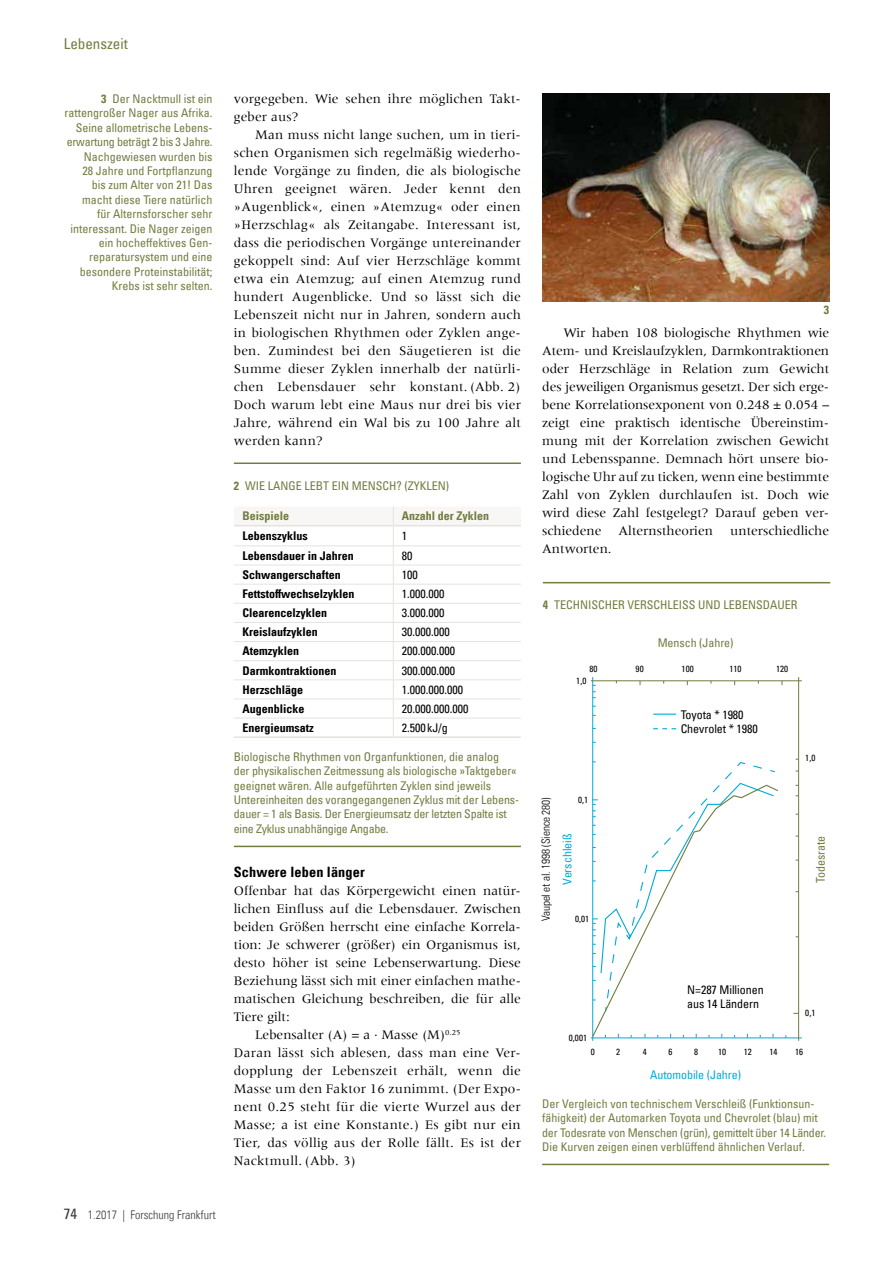
<style>
.page{position:relative;width:893px;height:1263px;background:#fff}
.page>*{position:absolute;margin:0;border:0;box-sizing:border-box;transform-origin:0 0}
.t1{font:condensed 15px "Univers Com 57";color:#717d40}
.t2{font:14.25px "Univers Com 67 Bold Cond";letter-spacing:.01em;color:#000}
.t3{font:13.5px/18px "Meridien";color:#000;text-align:justify}
.t4{font:13.5px "Meridien";letter-spacing:.02em;color:#000}
.t5{font:condensed 12px/14.4px "Univers Com 57";color:#717d40}
.t6{font:12px "Univers Com 67 Bold Cond";color:#000}
.t7{font:condensed 12px/14.4px "Univers Com 57";color:#000}
.t8{font:12px "Univers Com 47 Light Cond";color:#3b3b3a}
.t9{font:condensed 12px "Univers Com 57";letter-spacing:-.005em;color:#00abdb}
.t10{font:12px "Univers Com 67 Bold Cond";color:#717d40}
.t11{font:11.25px "Univers Com 47 Light Cond";letter-spacing:-.005em;color:#000}
.t12{font:condensed 9px "Univers Com 57";letter-spacing:.01em;color:#000}
.s1{font-family:"Univers Com 67 Bold Cond";font-stretch:normal}
.s2{font-family:"Univers Com 57";font-stretch:condensed;font-size:15px}
</style>
<div class="page">
<hr style="left:234px;top:462px;width:287px;height:2px;background:#717d40">
<hr style="left:234px;top:846px;width:287px;height:1px;background:#717d40">
<hr style="left:234px;top:736px;width:159px;height:2px;background:#e6e3de">
<hr style="left:393px;top:736px;width:128px;height:2px;background:#e6e3de">
<svg style="left:234px;top:506px;width:287px;height:230px"></svg>
<img style="left:542px;top:94px;width:287px;height:207px">
<hr style="left:543px;top:582px;width:287px;height:1px;background:#717d40">
<hr style="left:593px;top:1037px;width:208px;height:1px;background:#00abdb">
<hr style="left:592px;top:677px;width:1px;height:363px;background:#00abdb">
<hr style="left:798px;top:677px;width:1px;height:363px;background:#717d40">
<hr style="left:593px;top:680px;width:208px;height:1px;background:#717d40">
<svg style="left:591px;top:680px;width:5px;height:18px"></svg>
<svg style="left:591px;top:784px;width:188px;height:254px"></svg>
<div style="left:687px;top:985px;width:81px;height:27px;background:#fff"></div>
<svg style="left:653px;top:714px;width:23px;height:1px"></svg>
<svg style="left:653px;top:728px;width:23px;height:1px"></svg>
<hr style="left:542px;top:1164px;width:287px;height:1px;background:#717d40">
<p class="t1" style="left:64px;top:34px;width:66px">Lebenszeit</p>
<p class="t5" style="left:65px;top:91px;width:149px;text-align:right"><span class="s1">3</span> Der Nacktmull ist ein rattengroßer Nager aus Afrika.<br>Seine allometrische Lebens&shy;erwartung beträgt 2 bis 3 Jahre.<br>Nachgewiesen wurden bis<br>28 Jahre und Fortpflanzung<br>bis zum Alter von 21! Das macht diese Tiere natürlich<br>für Alternsforscher sehr interessant. Die Nager zeigen ein hocheffektives Gen&shy;reparatursystem und eine besondere Proteinstabilität;<br>Krebs ist sehr selten.</p>
<p class="t8" style="left:64px;top:1208px;width:153px"><span class="s2">74</span> 1.2017 | Forschung Frankfurt</p>
<p class="t3" style="left:234px;top:90px;width:288px">vorgegeben. Wie sehen ihre möglichen Takt&shy;geber aus?</p>
<p class="t3" style="left:234px;top:126px;width:289px;text-indent:21px">Man muss nicht lange suchen, um in tieri&shy;schen Organismen sich regelmäßig wiederho&shy;lende Vorgänge zu finden, die als biologische Uhren geeignet wären. Jeder kennt den »Augenblick«, einen »Atemzug« oder einen »Herzschlag« als Zeitangabe. Interessant ist, dass die periodischen Vorgänge untereinander gekoppelt sind: Auf vier Herzschläge kommt etwa ein Atemzug; auf einen Atemzug rund hundert Augenblicke. Und so lässt sich die Lebenszeit nicht nur in Jahren, sondern auch in biologischen Rhythmen oder Zyklen ange&shy;ben. Zumindest bei den Säugetieren ist die Summe dieser Zyklen innerhalb der natürli&shy;chen Lebensdauer sehr konstant.(Abb. 2)<br>Doch warum lebt eine Maus nur drei bis vier Jahre, während ein Wal bis zu 100 Jahre alt werden kann?</p>
<p class="t5" style="left:234px;top:478px;width:217px"><span class="s1">2</span> Wie lang e lebt ein Mensch? (Zyklen)</p>
<p class="t10" style="left:242px;top:508px;width:48px">Beispiele</p>
<p class="t10" style="left:402px;top:508px;width:89px">Anzahl der Zyklen</p>
<p class="t6" style="left:242px;top:528px;width:67px">Lebenszyklus</p>
<p class="t7" style="left:402px;top:528px;width:7px">1</p>
<p class="t6" style="left:242px;top:548px;width:113px">Lebensdauer in Jahren</p>
<p class="t7" style="left:402px;top:548px;width:12px">80</p>
<p class="t6" style="left:242px;top:567px;width:100px">Schwangerschaften</p>
<p class="t7" style="left:402px;top:567px;width:17px">100</p>
<p class="t6" style="left:242px;top:586px;width:114px">Fettstoffwechselzyklen</p>
<p class="t7" style="left:402px;top:586px;width:44px">1.000.000</p>
<p class="t6" style="left:242px;top:605px;width:86px">Clearencelzyklen</p>
<p class="t7" style="left:402px;top:605px;width:44px">3.000.000</p>
<p class="t6" style="left:242px;top:625px;width:77px">Kreislaufzyklen</p>
<p class="t7" style="left:402px;top:625px;width:49px">30.000.000</p>
<p class="t6" style="left:242px;top:644px;width:58px">Atemzyklen</p>
<p class="t7" style="left:402px;top:644px;width:55px">200.000.000</p>
<p class="t6" style="left:242px;top:663px;width:96px">Darmkontraktionen</p>
<p class="t7" style="left:402px;top:663px;width:55px">300.000.000</p>
<p class="t6" style="left:242px;top:682px;width:62px">Herzschläge</p>
<p class="t7" style="left:402px;top:682px;width:63px">1.000.000.000</p>
<p class="t6" style="left:242px;top:701px;width:64px">Augenblicke</p>
<p class="t7" style="left:402px;top:701px;width:68px">20.000.000.000</p>
<p class="t6" style="left:242px;top:720px;width:73px">Energieumsatz</p>
<p class="t7" style="left:402px;top:720px;width:48px">2.500 kJ/g</p>
<p class="t5" style="left:234px;top:749px;width:285px">Biologische Rhythmen von Organfunktionen, die analog der physikalischen Zeitmessung als biologische »Taktgeber« geeignet wären. Alle aufgeführten Zyklen sind jeweils Untereinheiten des vorangegangenen Zyklus mit der Lebens&shy;dauer = 1 als Basis. Der Energieumsatz der letzten Spalte ist eine Zyklus unabhängige Angabe.</p>
<p class="t2" style="left:234px;top:863px;width:132px">Schwere leben länger</p>
<p class="t3" style="left:234px;top:882px;width:288px">Offenbar hat das Körpergewicht einen natür-</p>
<p class="t3" style="left:234px;top:900px;width:289px">lichen Einfluss auf die Lebensdauer. Zwischen</p>
<p class="t3" style="left:234px;top:918px;width:288px">beiden Größen herrscht eine einfache Korrela-</p>
<p class="t3" style="left:234px;top:936px;width:289px">tion: Je schwerer (größer) ein Organismus ist,</p>
<p class="t3" style="left:234px;top:954px;width:289px">desto höher ist seine Lebenserwartung. Diese</p>
<p class="t3" style="left:234px;top:972px;width:289px">Beziehung lässt sich mit einer einfachen mathe-</p>
<p class="t3" style="left:234px;top:990px;width:288px">matischen Gleichung beschreiben, die für alle</p>
<p class="t3" style="left:234px;top:1008px;width:58px">Tiere gilt:</p>
<p class="t3" style="left:255px;top:1026px;width:207px">Lebensalter (A) = a · Masse (M)<sup>0.25</sup></p>
<p class="t4" style="left:234px;top:1045px;width:289px">Daran lässt sich ablesen, dass man eine Ver-</p>
<p class="t4" style="left:234px;top:1063px;width:289px">dopplung der Lebenszeit erhält, wenn die</p>
<p class="t4" style="left:234px;top:1081px;width:289px">Masse um den Faktor 16 zunimmt. (Der Expo-</p>
<p class="t4" style="left:234px;top:1099px;width:288px">nent 0.25 steht für die vierte Wurzel aus der</p>
<p class="t4" style="left:234px;top:1117px;width:288px">Masse; a ist eine Konstante.) Es gibt nur ein</p>
<p class="t4" style="left:234px;top:1135px;width:289px">Tier, das völlig aus der Rolle fällt. Es ist der</p>
<p class="t4" style="left:234px;top:1153px;width:124px">Nacktmull.(Abb. 3)</p>
<p class="t10" style="left:824px;top:302px;width:7px">3</p>
<p class="t3" style="left:542px;top:324px;width:289px;text-indent:21px">Wir haben 108 biologische Rhythmen wie Atem- und Kreislaufzyklen, Darmkontraktionen oder Herzschläge in Relation zum Gewicht des jeweiligen Organismus gesetzt. Der sich erge&shy;bene Korrelationsexponent von 0.248 ± 0.054 – zeigt eine praktisch identische Übereinstim&shy;mung mit der Korrelation zwischen Gewicht und Lebensspanne. Demnach hört unsere bio&shy;logische Uhr auf zu ticken, wenn eine bestimmte Zahl von Zyklen durchlaufen ist. Doch wie wird diese Zahl festgelegt? Darauf geben ver&shy;schiedene</p>
<p class="t3" style="left:619px;top:522px;width:96px">Alternstheorien</p>
<p class="t3" style="left:730px;top:522px;width:100px">unterschiedliche</p>
<p class="t3" style="left:542px;top:540px;width:71px">Antworten.</p>
<p class="t5" style="left:543px;top:597px;width:254px"><span class="s1">4</span> Technischer VerschleiSS u nd Lebensdauer</p>
<p class="t5" style="left:658px;top:635px;width:77px">Mensch (Jahre)</p>
<p class="t12" style="left:589px;top:663px;width:10px">80</p>
<p class="t12" style="left:636px;top:663px;width:10px">90</p>
<p class="t12" style="left:682px;top:663px;width:14px">100</p>
<p class="t12" style="left:729px;top:663px;width:14px">110</p>
<p class="t12" style="left:576px;top:675px;width:12px">1,0</p>
<p class="t7" style="left:681px;top:707px;width:79px">Toyota * 1980<br>Chevrolet * 1980</p>
<p class="t12" style="left:776px;top:663px;width:14px">120</p>
<p class="t12" style="left:805px;top:752px;width:12px">1,0</p>
<p class="t11" style="left:539px;top:921px;width:126px;rotate:-90deg">Vaupel et al. 1998 (Sience 280)</p>
<p class="t12" style="left:578px;top:794px;width:12px">0,1</p>
<p class="t9" style="left:560px;top:885px;width:53px;rotate:-90deg">Verschleiß</p>
<p class="t5" style="left:813px;top:883px;width:49px;rotate:-90deg">Todesrate</p>
<p class="t12" style="left:575px;top:913px;width:16px">0,01</p>
<p class="t12" style="left:569px;top:1032px;width:20px">0,001</p>
<p class="t7" style="left:687px;top:982px;width:78px">N=287 Millionen aus 14 Ländern</p>
<p class="t12" style="left:805px;top:1007px;width:12px">0,1</p>
<p class="t12" style="left:591px;top:1046px;width:6px">0</p>
<p class="t12" style="left:616px;top:1046px;width:6px">2</p>
<p class="t12" style="left:643px;top:1046px;width:6px">4</p>
<p class="t12" style="left:668px;top:1046px;width:6px">6</p>
<p class="t12" style="left:694px;top:1046px;width:6px">8</p>
<p class="t12" style="left:718px;top:1046px;width:10px">10</p>
<p class="t12" style="left:744px;top:1046px;width:10px">12</p>
<p class="t12" style="left:769px;top:1046px;width:10px">14</p>
<p class="t12" style="left:795px;top:1046px;width:10px">16</p>
<p class="t9" style="left:650px;top:1067px;width:92px">Automobile (Jahre)</p>
<p class="t5" style="left:542px;top:1096px;width:286px">Der Vergleich von technischem Verschleiß (Funktionsun&shy;fähigkeit) der Automarken Toyota und Chevrolet (blau) mit der Todesrate von Menschen (grün), gemittelt über 14 Länder.<br>Die Kurven zeigen einen verblüffend ähnlichen Verlauf.</p>
</div>
